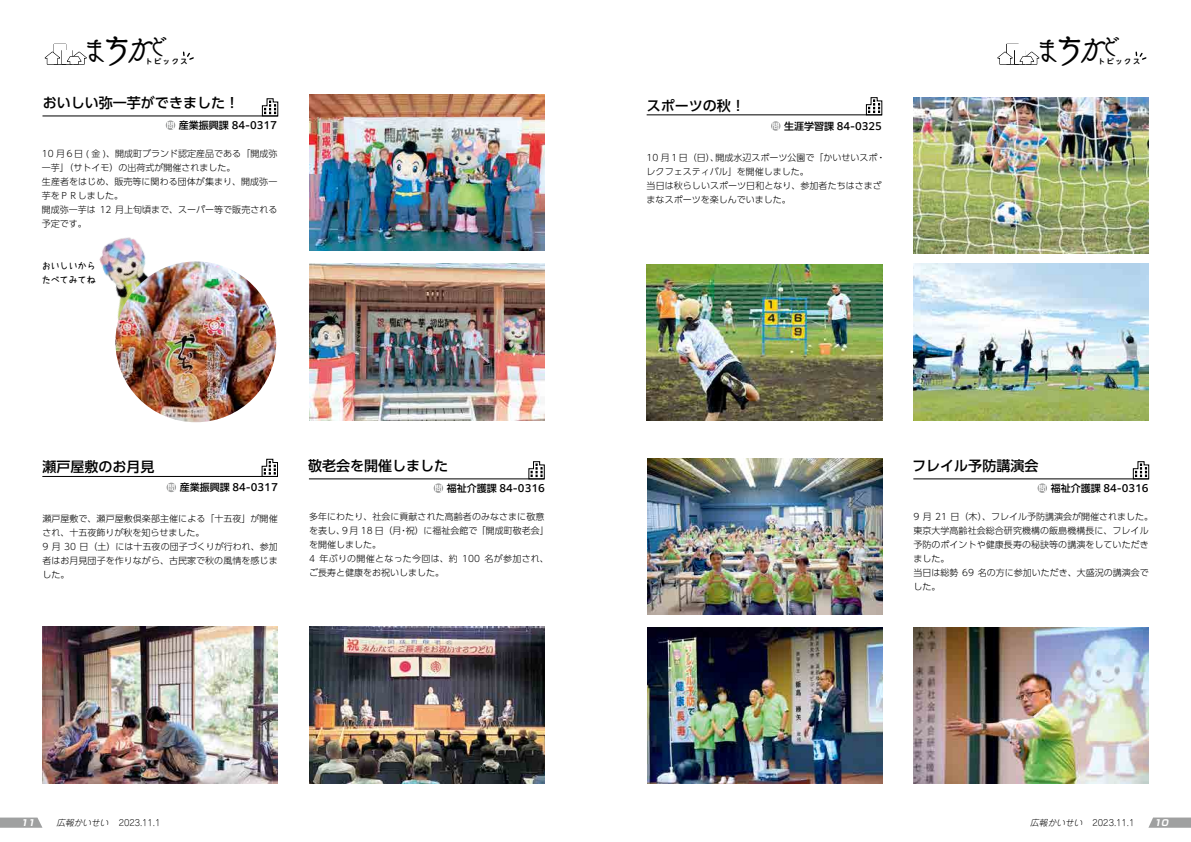
<style>
.page{position:relative;width:1191px;height:842px;background:#fff}
.page>*{position:absolute;margin:0;border:0;box-sizing:border-box;transform-origin:0 0}
.t1{font:27px "Lyra Std DB";color:#000}
.t2{font:22px "Lyra Std DB";color:#000}
.t3{font:500 14px "PUD Shin Go Pr 6 N";color:#000}
.t4{font:500 14px "UD Shin Go Pr 6 N";color:#000}
.t5{font:500 10px "PUD Shin Go NT Pr 6 N";color:#000}
.t6{font:300 9px/14px "UD Shin Go Pr 6 N";color:#000}
.t7{font:9px/14px "azukifont LB";color:#000}
.t8{font:300 8.6px "Jun 101 Pro";letter-spacing:-.01em;color:#000}
.t9{font:italic 700 8.6px "Shin Go Pr 6 N";color:#fff}
.t10{font:700 7px "UD Shin M Go Pr 6 N De";letter-spacing:.25em;color:#000}
.s1{font-size:35px}
.s2{font-size:30px}
.s3{font-family:"Source Han Sans JP";color:#231815}
.s4{font-family:"Source Han Sans JP"}
.s5{font-style:italic}
</style>
<div class="page">
<svg style="left:1148px;top:817px;width:43px;height:11px"></svg>
<svg style="left:0;top:817px;width:42px;height:11px"></svg>
<img style="left:99px;top:237px;width:49px;height:81px">
<svg style="left:44px;top:51px;width:43px;height:14px"></svg>
<svg style="left:183px;top:51px;width:11px;height:9px"></svg>
<svg style="left:997px;top:51px;width:43px;height:14px"></svg>
<svg style="left:1135px;top:51px;width:12px;height:9px"></svg>
<hr style="left:646px;top:115px;width:236px;height:1px;background:#000">
<svg style="left:866px;top:97px;width:16px;height:18px"></svg>
<svg style="left:771px;top:121px;width:9px;height:10px"></svg>
<svg style="left:166px;top:120px;width:9px;height:10px"></svg>
<hr style="left:42px;top:116px;width:236px;height:1px;background:#000">
<svg style="left:262px;top:98px;width:16px;height:18px"></svg>
<svg style="left:1037px;top:483px;width:10px;height:10px"></svg>
<hr style="left:913px;top:479px;width:235px;height:1px;background:#000">
<svg style="left:1132px;top:461px;width:17px;height:18px"></svg>
<img style="left:913px;top:263px;width:235px;height:157px">
<img style="left:309px;top:263px;width:235px;height:157px">
<img style="left:310px;top:94px;width:234px;height:156px">
<img style="left:115px;top:261px;width:161px;height:161px;border-radius:80px">
<hr style="left:309px;top:479px;width:235px;height:1px;background:#000">
<svg style="left:528px;top:461px;width:17px;height:18px"></svg>
<svg style="left:434px;top:483px;width:9px;height:10px"></svg>
<hr style="left:42px;top:476px;width:236px;height:1px;background:#000">
<svg style="left:262px;top:459px;width:16px;height:17px"></svg>
<svg style="left:167px;top:483px;width:9px;height:9px"></svg>
<img style="left:42px;top:627px;width:236px;height:157px">
<img style="left:647px;top:628px;width:236px;height:156px">
<img style="left:913px;top:628px;width:235px;height:156px">
<img style="left:647px;top:458px;width:236px;height:156px">
<img style="left:646px;top:264px;width:236px;height:156px">
<img style="left:913px;top:97px;width:235px;height:156px">
<img style="left:309px;top:627px;width:235px;height:157px">
<h1 class="t1" style="left:81px;top:31px;width:76px">ま<span class="s1">ち</span><span class="s2">か</span></h1>
<h2 class="t2" style="left:147px;top:31px;width:23px">ど</h2>
<h1 class="t1" style="left:1034px;top:31px;width:76px">ま<span class="s1">ち</span><span class="s2">か</span></h1>
<h2 class="t2" style="left:1099px;top:31px;width:23px">ど</h2>
<p class="t10" style="left:145px;top:56px;width:43px">トピックス</p>
<p class="t10" style="left:1098px;top:56px;width:43px">トピックス</p>
<h3 class="t3" style="left:43px;top:95px;width:198px">おいしい弥一芋ができました！</h3>
<h3 class="t4" style="left:647px;top:95px;width:99px">スポーツの秋！</h3>
<p class="t5" style="left:164px;top:120px;width:114px"><span class="s3">　</span> 産業振興課 84-0317</p>
<p class="t6" style="left:42px;top:146px;width:237px">10 月６日 ( 金 )、開成町ブランド認定産品である「開成弥一芋」（サトイモ）の出荷式が開催されました。<br>生産者をはじめ、販売等に関わる団体が集まり、開成弥一芋をＰＲしました。<br>開成弥一芋は 12 月上旬頃まで、スーパー等で販売される予定です。</p>
<p class="t5" style="left:784px;top:120px;width:99px">生涯学習課 84-0325</p>
<p class="t6" style="left:646px;top:150px;width:240px">10 月１日（日）、開成水辺スポーツ公園で「かいせいスポ・レクフェスティバル」を開催しました。<br>当日は秋らしいスポーツ日和となり、参加者たちはさまざまなスポーツを楽しんでいました。</p>
<p class="t7" style="left:42px;top:259px;width:56px">おいしいからたべてみてね</p>
<h3 class="t3" style="left:42px;top:459px;width:113px">瀬戸屋敷のお月見</h3>
<h3 class="t3" style="left:308px;top:458px;width:141px">敬老会を開催しました</h3>
<h3 class="t3" style="left:912px;top:458px;width:127px">フレイル予防講演会</h3>
<p class="t5" style="left:165px;top:482px;width:114px"><span class="s4">　</span> 産業振興課 84-0317</p>
<p class="t5" style="left:432px;top:483px;width:114px"><span class="s4">　</span> 福祉介護課 84-0316</p>
<p class="t5" style="left:1036px;top:483px;width:114px"><span class="s4">　</span> 福祉介護課 84-0316</p>
<p class="t6" style="left:42px;top:511px;width:237px">瀬戸屋敷で、瀬戸屋敷倶楽部主催による「十五夜」が開催され、十五夜飾りが秋を知らせました。<br>9 月 30 日（土）には十五夜の団子づくりが行われ、参加者はお月見団子を作りながら、古民家で秋の風情を感じました。</p>
<p class="t6" style="left:309px;top:509px;width:241px">多年にわたり、社会に貢献された高齢者のみなさまに敬意を表し、９月 18 日（月・祝）に福祉会館で「開成町敬老会」を開催しました。<br>4 年ぶりの開催となった今回は、約 100 名が参加され、ご長寿と健康をお祝いしました。</p>
<p class="t6" style="left:913px;top:509px;width:241px">9 月 21 日（木）、フレイル予防講演会が開催されました。東京大学高齢社会総合研究機構の飯島機構長に、フレイル予防のポイントや健康長寿の秘訣等の講演をしていただきました。<br>当日は総勢 69 名の方に参加いただき、大盛況の講演会でした。</p>
<p class="t9" style="left:21px;top:816px;width:18px">11</p>
<p class="t8" style="left:56px;top:816px;width:106px"><span class="s5">広報かいせい</span> 2023.11.1</p>
<p class="t8" style="left:1030px;top:816px;width:106px"><span class="s5">広報かいせい</span> 2023.11.1</p>
<p class="t9" style="left:1154px;top:816px;width:18px">10</p>
</div>
